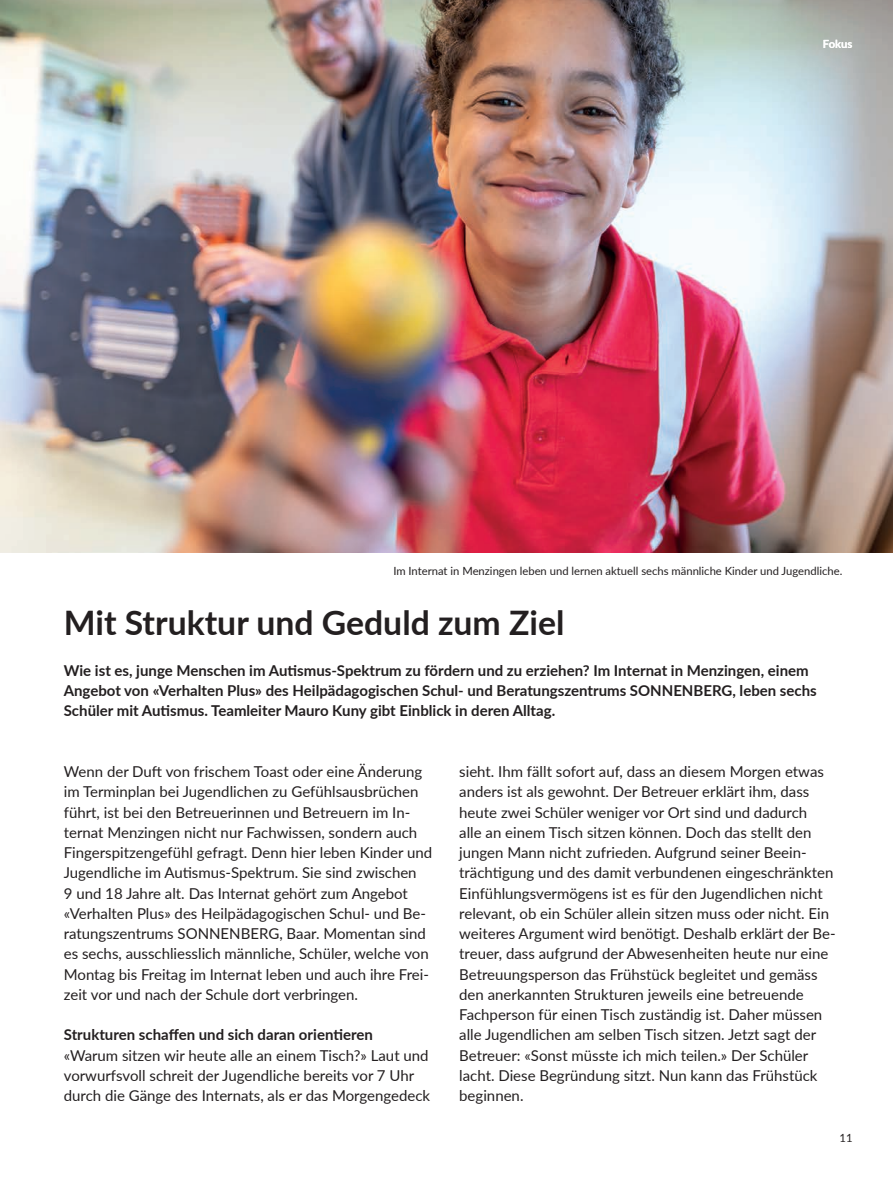
<style>
.page{position:relative;width:893px;height:1191px;background:#fff}
.page>*{position:absolute;margin:0;border:0;box-sizing:border-box;transform-origin:0 0}
.t1{font:700 33.75px "Lato";color:#231f20}
.t2{font:15px/20.2px "Lato";color:#231f20}
.t3{font:700 15px/20.2px "Lato";color:#231f20}
.t4{font:11.25px "Lato";color:#231f20}
.t5{font:700 11.25px "Lato";color:#fff}
</style>
<div class="page">
<img style="left:0;top:0;width:893px;height:552px">
<p class="t5" style="left:823px;top:35px;width:31px">Fokus</p>
<p class="t4" style="left:393px;top:562px;width:450px">Im Internat in Menzingen leben und lernen aktuell sechs männliche Kinder und Jugendliche.</p>
<h1 class="t1" style="left:64px;top:598px;width:502px">Mit Struktur und Geduld zum Ziel</h1>
<p class="t3" style="left:64px;top:659px;width:755px">Wie ist es, junge Menschen im Autismus-Spektrum zu fördern und zu erziehen? Im Internat in Menzingen, einem<br>Angebot von «Verhalten Plus» des Heilpädagogischen Schul- und Beratungszentrums SONNENBERG, leben sechs<br>Schüler mit Autismus. Teamleiter Mauro Kuny gibt Einblick in deren Alltag.</p>
<p class="t2" style="left:64px;top:761px;width:370px">Wenn der Duft von frischem Toast oder eine Änderung im Terminplan bei Jugendlichen zu Gefühlsausbrüchen führt, ist bei den Betreuerinnen und Betreuern im In&shy;ternat Menzingen nicht nur Fachwissen, sondern auch Fingerspitzengefühl gefragt. Denn hier leben Kinder und Jugendliche im Autismus-Spektrum. Sie sind zwischen<br>9 und 18 Jahre alt. Das Internat gehört zum Angebot «Verhalten Plus» des Heilpädagogischen Schul- und Be&shy;ratungszentrums SONNENBERG, Baar. Momentan sind es sechs, ausschliesslich männliche, Schüler, welche von Montag bis Freitag im Internat leben und auch ihre Frei&shy;zeit vor und nach der Schule dort verbringen.</p>
<p class="t3" style="left:64px;top:1024px;width:311px">Strukturen schaffen und sich daran orientieren</p>
<p class="t2" style="left:64px;top:1044px;width:368px">«Warum sitzen wir heute alle an einem Tisch?» Laut und vorwurfsvoll schreit der Jugendliche bereits vor 7 Uhr durch die Gänge des Internats, als er das Morgengedeck</p>
<p class="t2" style="left:459px;top:761px;width:378px">sieht. Ihm fällt sofort auf, dass an diesem Morgen etwas anders ist als gewohnt. Der Betreuer erklärt ihm, dass heute zwei Schüler weniger vor Ort sind und dadurch<br>alle an einem Tisch sitzen können. Doch das stellt den jungen Mann nicht zufrieden. Aufgrund seiner Beein&shy;trächtigung und des damit verbundenen eingeschränkten Einfühlungsvermögens ist es für den Jugendlichen nicht relevant, ob ein Schüler allein sitzen muss oder nicht. Ein weiteres Argument wird benötigt. Deshalb erklärt der Be&shy;treuer, dass aufgrund der Abwesenheiten heute nur eine Betreuungsperson das Frühstück begleitet und gemäss den anerkannten Strukturen jeweils eine betreuende Fachperson für einen Tisch zuständig ist. Daher müssen alle Jugendlichen am selben Tisch sitzen. Jetzt sagt der Betreuer: «Sonst müsste ich mich teilen.» Der Schüler lacht. Diese Begründung sitzt. Nun kann das Frühstück beginnen.</p>
<p class="t4" style="left:839px;top:1129px;width:15px">11</p>
</div>
